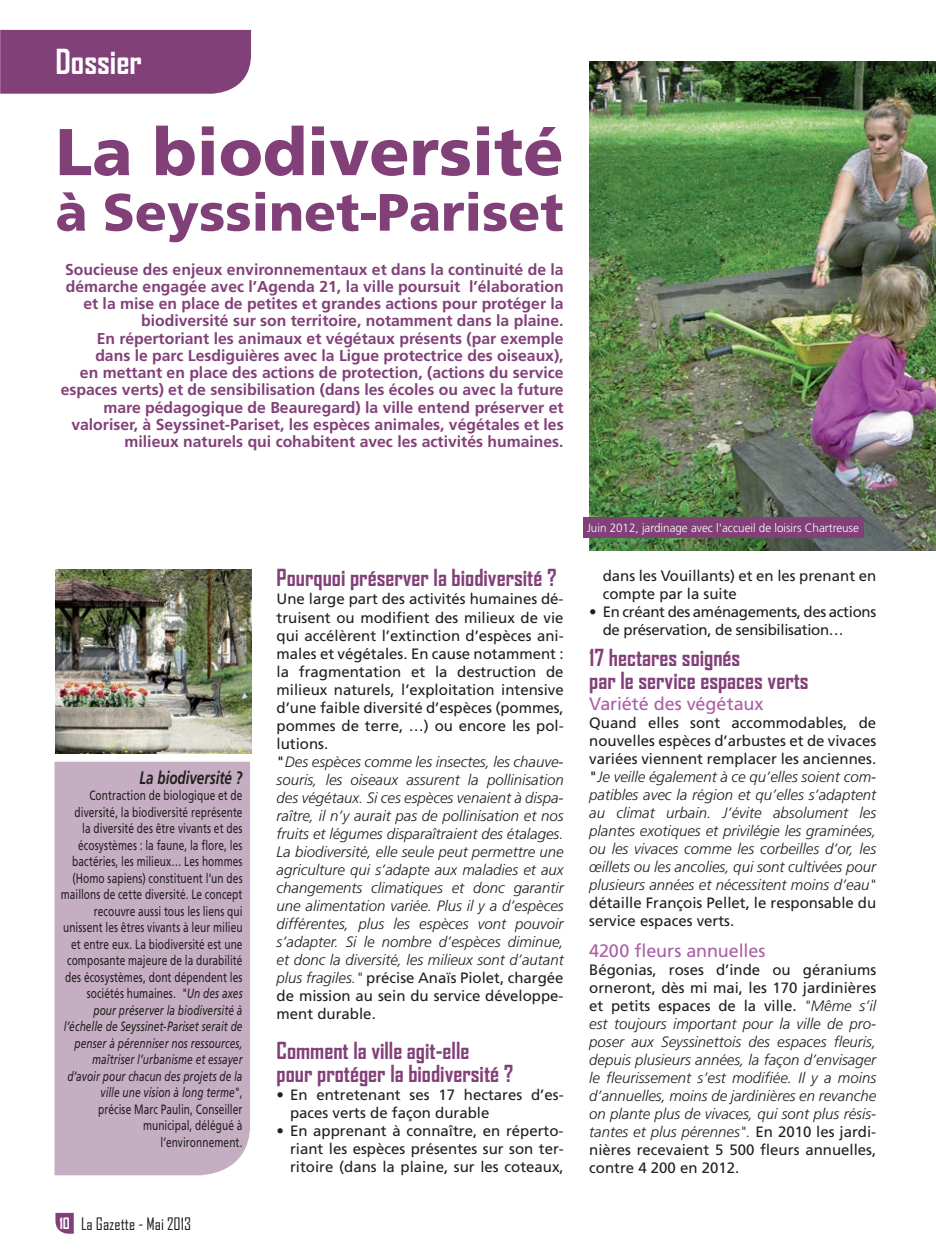
<style>
.page{position:relative;width:936px;height:1259px;background:#fff}
.page>*{position:absolute;margin:0;border:0;box-sizing:border-box;transform-origin:0 0}
.t1{font:900 66px "Frutiger LT Std";color:#824079}
.t2{font:900 52.5px "Frutiger LT Std";color:#824079}
.t3{font:700 33px "Agency FB";color:#fff}
.t4{font:700 22.5px/22.5px "Agency FB";color:#824079}
.t5{font:18px "Frutiger LT Std";letter-spacing:-.005em;color:#aa5fa6}
.t6{font:italic 700 18px "Frutiger LT Std";color:#231f20;scale:.75 1}
.t7{font:16.5px "Agency FB";color:#231f20}
.t8{font:700 15.75px/17.2px "Frutiger LT Std";color:#824079;text-align:right}
.t9{font:italic 300 15px/18px "Frutiger LT Std";color:#231f20;text-align:justify}
.t10{font:15px/18px "Frutiger LT Std";color:#231f20}
.t11{font:15px/18px "Frutiger LT Std";letter-spacing:-.02em;color:#231f20}
.t12{font:13.5px/16.5px "Frutiger LT Std";letter-spacing:.01em;color:#231f20;text-align:right;scale:.75 1}
.t13{font:300 12px "Frutiger LT Std";color:#fff}
.s1{font-style:italic}
.s2{font-weight:700;font-size:15px;color:#fff}
.s3{font-weight:400;font-style:normal}
</style>
<div class="page">
<div style="left:54px;top:761px;width:196px;height:414px;background:#c6aec2"></div>
<img style="left:589px;top:62px;width:347px;height:488px">
<div style="left:583px;top:517px;width:280px;height:21px;background:#824079"></div>
<img style="left:55px;top:569px;width:196px;height:184px">
<div style="left:0;top:30px;width:251px;height:64px;background:#824079"></div>
<svg style="left:55px;top:1212px;width:19px;height:21px"></svg>
<h3 class="t3" style="left:55px;top:41px;width:88px">Dossier</h3>
<h1 class="t1" style="left:55px;top:112px;width:510px">La biodiversité</h1>
<h2 class="t2" style="left:55px;top:180px;width:510px">à Seyssinet-Pariset</h2>
<p class="t8" style="left:61px;top:260px;width:504px">Soucieuse des enjeux environnementaux et dans la continuité de la démarche engagée avec l’Agenda 21, la ville poursuit l’élaboration et la mise en place de petites et grandes actions pour protéger la biodiversité sur son territoire, notamment dans la plaine.<br>En répertoriant les animaux et végétaux présents (par exemple dans le parc Lesdiguières avec la Ligue protectrice des oiseaux),<br>en mettant en place des actions de protection, (actions du service espaces verts) et de sensibilisation (dans les écoles ou avec la future mare pédagogique de Beauregard) la ville entend préserver et valoriser, à Seyssinet-Pariset, les espèces animales, végétales et les milieux naturels qui cohabitent avec les activités humaines.</p>
<p class="t6" style="left:139px;top:766px;width:139px">La biodiversité ?</p>
<p class="t12" style="left:61px;top:787px;width:244px">Contraction de biologique et de diversité, la biodiversité représente<br>la diversité des être vivants et des écosystèmes : la faune, la flore, les bactéries, les milieux… Les hommes (Homo sapiens) constituent l’un des maillons de cette diversité. Le concept recouvre aussi tous les liens qui unissent les êtres vivants à leur milieu et entre eux. La biodiversité est une composante majeure de la durabilité des écosystèmes, dont dépendent les sociétés humaines. <span class="s1">"Un des axes pour préserver la biodiversité à l’échelle de Seyssinet-Pariset serait de penser à pérenniser nos ressources, maîtriser l’urbanisme et essayer d’avoir pour chacun des projets de la ville une vision à long terme"</span>,<br>précise Marc Paulin, Conseiller municipal, délégué à l’environnement.</p>
<p class="t7" style="left:59px;top:1213px;width:133px"><span class="s2">10</span> La Gazette - Mai 2013</p>
<h3 class="t4" style="left:277px;top:566px;width:281px">Pourquoi préserver la biodiversité ?</h3>
<p class="t9" style="left:277px;top:590px;width:289px;text-align:left"><span class="s3">Une large part des activités humaines dé&shy;truisent ou modifient des milieux de vie qui accélèrent l’extinction d’espèces ani&shy;males et végétales. En cause notamment : la fragmentation et la destruction de milieux naturels, l’exploitation intensive d’une faible diversité d’espèces (pommes, pommes de terre, …) ou encore les pol&shy;lutions.<br>"</span>Des espèces comme les insectes, les chauve&shy;souris, les oiseaux assurent la pollinisation des végétaux. Si ces espèces venaient à dispa&shy;raître, il n’y aurait pas de pollinisation et nos fruits et légumes disparaîtraient des étalages.<br>La biodiversité, elle seule peut permettre une agriculture qui s’adapte aux maladies et aux changements climatiques et donc garantir une alimentation variée. Plus il y a d’espèces différentes, plus les espèces vont pouvoir s’adapter. Si le nombre d’espèces diminue, et donc la diversité, les milieux sont d’autant plus fragiles." <span class="s3">précise Anaïs Piolet, chargée de mission au sein du service développe&shy;ment durable.</span></p>
<h3 class="t4" style="left:277px;top:1038px;width:238px">Comment la ville agit-elle<br>pour protéger la biodiversité ?</h3>
<p class="t10" style="left:290px;top:1085px;width:275px;text-indent:-14px">• En entretenant ses 17 hectares d’es&shy;paces verts de façon durable</p>
<p class="t10" style="left:290px;top:1121px;width:275px;text-align:justify;text-indent:-14px">• En apprenant à connaître, en réperto&shy;riant les espèces présentes sur son ter&shy;ritoire (dans la plaine, sur les coteaux,</p>
<p class="t13" style="left:587px;top:521px;width:273px">Juin 2012, jardinage avec l'accueil de loisirs Chartreuse</p>
<p class="t10" style="left:603px;top:566px;width:275px">dans les Vouillants) et en les prenant en compte par la suite</p>
<p class="t11" style="left:603px;top:602px;width:275px;text-indent:-14px">• En créant des aménagements, des actions de préservation, de sensibilisation…</p>
<h3 class="t4" style="left:589px;top:645px;width:221px">17 hectares soignés<br>par le service espaces verts</h3>
<p class="t5" style="left:589px;top:693px;width:176px">Variété des végétaux</p>
<p class="t9" style="left:589px;top:714px;width:289px"><span class="s3">Quand elles sont accommodables, de nouvelles espèces d’arbustes et de vivaces variées viennent remplacer les anciennes. "</span>Je veille également à ce qu’elles soient com&shy;patibles avec la région et qu’elles s’adaptent au climat urbain. J’évite absolument les plantes exotiques et privilégie les graminées, ou les vivaces comme les corbeilles d’or, les œillets ou les ancolies, qui sont cultivées pour plusieurs années et nécessitent moins d’eau"</p>
<p class="t10" style="left:589px;top:894px;width:289px">détaille François Pellet, le responsable du service espaces verts.</p>
<p class="t5" style="left:589px;top:940px;width:178px">4200 fleurs annuelles</p>
<p class="t9" style="left:589px;top:960px;width:289px"><span class="s3">Bégonias, roses d’inde ou géraniums orneront, dès mi mai, les 170 jardinières et petits espaces de la ville.</span> "Même s’il est toujours important pour la ville de pro&shy;poser aux Seyssinettois des espaces fleuris, depuis plusieurs années, la façon d’envisager le fleurissement s’est modifiée. Il y a moins d’annuelles, moins de jardinières en revanche on plante plus de vivaces, qui sont plus résis&shy;tantes et plus pérennes". <span class="s3">En 2010 les jardi&shy;nières recevaient 5 500 fleurs annuelles, contre 4 200 en 2012.</span></p>
</div>
